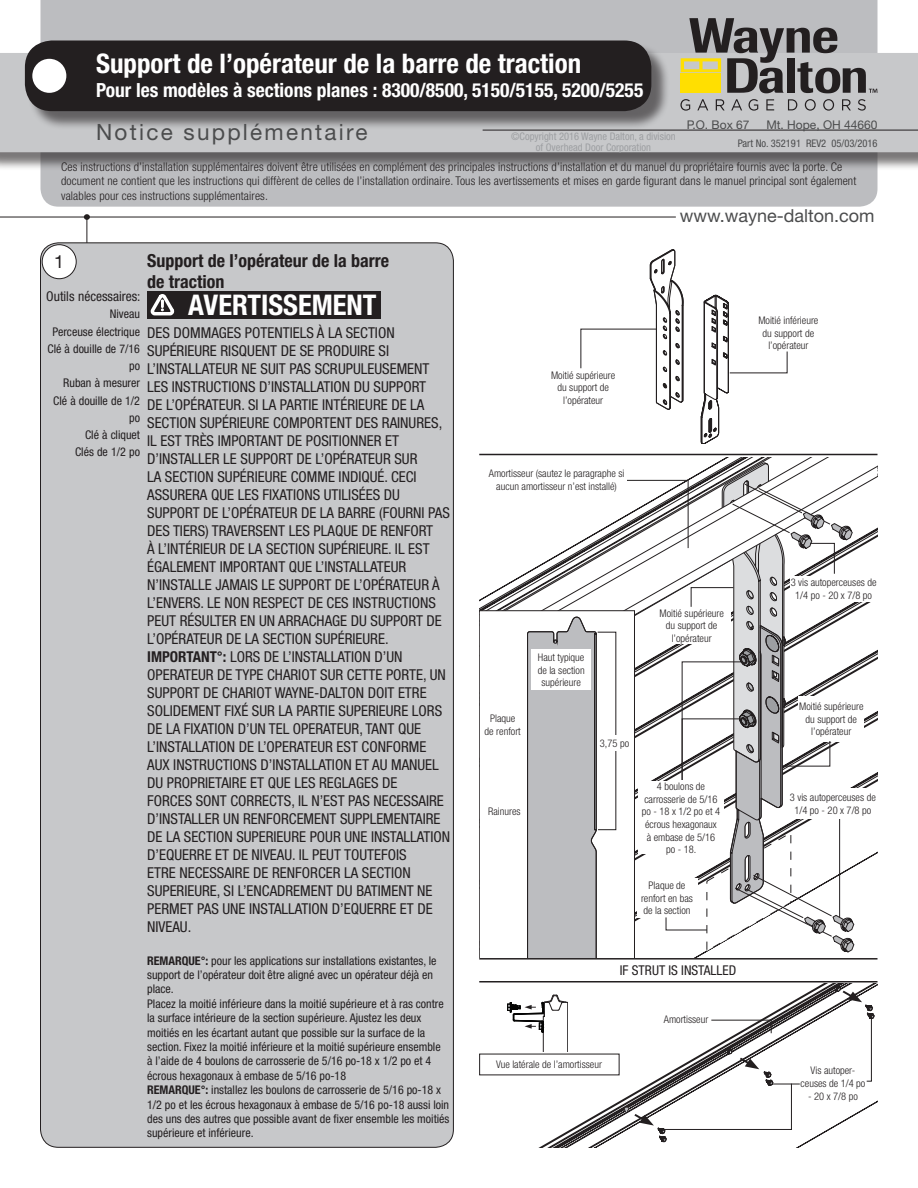
<style>
.page{position:relative;width:918px;height:1188px;background:#fff}
.page>*{position:absolute;margin:0;border:0;box-sizing:border-box;transform-origin:0 0}
.t1{font:700 condensed 28.5px "Helvetica Neue LT Std";color:#fff}
.t2{font:700 condensed 27px "Helvetica Neue LT Std";color:#fff}
.t3{font:22.5px "Helvetica Neue LT Std";letter-spacing:.1em;color:#4b4c4d}
.t4{font:700 condensed 19.5px "Helvetica Neue LT Std";color:#fff}
.t5{font:700 condensed 18px/21.6px "Helvetica Neue LT Std";color:#231f20}
.t6{font:18px "Helvetica Neue LT Std";color:#4b4c4d}
.t7{font:18px "Helvetica Neue LT Std";color:#231f20}
.t8{font:condensed 15px/18px "Helvetica Neue LT Std";color:#231f20}
.t9{font:condensed 13.5px "Helvetica Neue LT Std";color:#231f20}
.t10{font:condensed 12px/14.4px "Helvetica Neue LT Std";color:#231f20}
.t11{font:300 condensed 12px/14.4px "Helvetica Neue LT Std";letter-spacing:.01em;color:#231f20}
.t12{font:12px "Helvetica Neue LT Std";color:#4b4c4d}
.t13{font:300 condensed 10.5px/12.6px "Helvetica Neue LT Std";color:#231f20;text-align:center}
.t14{font:condensed 10.5px/10.5px "Helvetica Neue LT Std";color:#9d9fa2;text-align:center}
.t15{font:condensed 10.5px "Helvetica Neue LT Std";color:#4b4c4d}
.s1{font-weight:700}
</style>
<div class="page">
<div style="left:40px;top:0;width:838px;height:207px;background:#bcbdc0"></div>
<div style="left:0;top:55px;width:918px;height:116px;background:#231f20;opacity:.6"></div>
<div style="left:0;top:53px;width:918px;height:99px;background:#c7c8ca"></div>
<div style="left:27px;top:43px;width:643px;height:87px;background:#231f20;opacity:.6"></div>
<div style="left:25px;top:40px;width:626px;height:71px;background:#231f20;border-radius:27px"></div>
<div style="left:32px;top:59px;width:34px;height:34px;background:#fff;border-radius:50%"></div>
<hr style="left:483px;top:130px;width:435px;height:1px;background:#231f20">
<hr style="left:0;top:217px;width:676px;height:1px;background:#231f20">
<hr style="left:87px;top:216px;width:1px;height:32px;background:#231f20">
<svg style="left:84px;top:214px;width:6px;height:6px"></svg>
<div style="left:40px;top:243px;width:413px;height:904px;background:#c7c8ca;border-radius:18px"></div>
<hr style="left:479px;top:454px;width:399px;height:1px;background:#231f20">
<hr style="left:479px;top:958px;width:399px;height:2px;background:#231f20">
<hr style="left:479px;top:981px;width:399px;height:1px;background:#231f20">
<div style="left:42px;top:245px;width:34px;height:34px;background:#fff;border-radius:50%"></div>
<div style="left:42px;top:245px;width:34px;height:34px;border:1px solid #231f20;border-radius:50%"></div>
<div style="left:147px;top:291px;width:234px;height:28px;background:#231f20"></div>
<svg style="left:151px;top:294px;width:23px;height:21px"></svg>
<svg style="left:479px;top:250px;width:396px;height:898px"></svg>
<div style="left:479px;top:1054px;width:140px;height:21px;background:#fff"></div>
<svg style="left:680px;top:99px;width:10px;height:12px"></svg>
<svg style="left:697px;top:99px;width:11px;height:11px"></svg>
<svg style="left:716px;top:99px;width:9px;height:11px"></svg>
<svg style="left:731px;top:99px;width:11px;height:11px"></svg>
<svg style="left:749px;top:99px;width:9px;height:12px"></svg>
<svg style="left:766px;top:99px;width:8px;height:11px"></svg>
<svg style="left:788px;top:99px;width:9px;height:11px"></svg>
<svg style="left:805px;top:99px;width:11px;height:12px"></svg>
<svg style="left:823px;top:99px;width:11px;height:12px"></svg>
<svg style="left:842px;top:99px;width:9px;height:11px"></svg>
<svg style="left:858px;top:99px;width:8px;height:12px"></svg>
<svg style="left:681px;top:18px;width:197px;height:75px;background:#8f8c7d"></svg>
<h2 class="t2" style="left:96px;top:47px;width:487px">Support de l’opérateur de la barre de traction</h2>
<h3 class="t4" style="left:96px;top:78px;width:549px">Pour les modèles à sections planes : 8300/8500, 5150/5155, 5200/5255</h3>
<h3 class="t3" style="left:96px;top:119px;width:273px">Notice supplémentaire</h3>
<p class="t11" style="left:61px;top:159px;width:797px">Ces instructions d’installation supplémentaires doivent être utilisées en complément des principales instructions d’installation et du manuel du propriétaire fournis avec la porte. Ce document ne contient que les instructions qui diffèrent de celles de l’installation ordinaire. Tous les avertissements et mises en garde figurant dans le manuel principal sont également valables pour ces instructions supplémentaires.</p>
<p class="t12" style="left:687px;top:117px;width:64px">P.O. Box 67</p>
<p class="t12" style="left:766px;top:117px;width:113px">Mt. Hope, OH 44660</p>
<p class="t14" style="left:511px;top:131px;width:166px">©Copyright 2016 Wayne Dalton, a division of Overhead Door Corporation</p>
<p class="t15" style="left:738px;top:138px;width:141px">Part No. 352191 REV2 05/03/2016</p>
<p class="t7" style="left:54px;top:251px;width:12px">1</p>
<p class="t5" style="left:147px;top:249px;width:243px">Support de l’opérateur de la barre de traction</p>
<p class="t9" style="left:46px;top:289px;width:96px">Outils nécessaires:</p>
<p class="t10" style="left:47px;top:305px;width:94px;line-height:17.2px;text-align:right">Niveau<br>Perceuse électrique<br>Clé à douille de 7/16 po<br>Ruban à mesurer<br>Clé à douille de 1/2 po<br>Clé à cliquet<br>Clés de 1/2 po</p>
<h1 class="t1" style="left:188px;top:287px;width:190px">AVERTISSEMENT</h1>
<p class="t8" style="left:147px;top:324px;width:305px">DES DOMMAGES POTENTIELS À LA SECTION SUPÉRIEURE RISQUENT DE SE PRODUIRE SI L’INSTALLATEUR NE SUIT PAS SCRUPULEUSEMENT LES INSTRUCTIONS D’INSTALLATION DU SUPPORT<br>DE L’OPÉRATEUR. SI LA PARTIE INTÉRIEURE DE LA SECTION SUPÉRIEURE COMPORTENT DES RAINURES, IL EST TRÈS IMPORTANT DE POSITIONNER ET D’INSTALLER LE SUPPORT DE L’OPÉRATEUR SUR<br>LA SECTION SUPÉRIEURE COMME INDIQUÉ. CECI ASSURERA QUE LES FIXATIONS UTILISÉES DU SUPPORT DE L’OPÉRATEUR DE LA BARRE (FOURNI PAS DES TIERS) TRAVERSENT LES PLAQUE DE RENFORT<br>À L’INTÉRIEUR DE LA SECTION SUPÉRIEURE. IL EST ÉGALEMENT IMPORTANT QUE L’INSTALLATEUR N’INSTALLE JAMAIS LE SUPPORT DE L’OPÉRATEUR À L’ENVERS. LE NON RESPECT DE CES INSTRUCTIONS PEUT RÉSULTER EN UN ARRACHAGE DU SUPPORT DE L’OPÉRATEUR DE LA SECTION SUPÉRIEURE.<br><span class="s1">IMPORTANT°:</span> LORS DE L’INSTALLATION D’UN OPERATEUR DE TYPE CHARIOT SUR CETTE PORTE, UN SUPPORT DE CHARIOT WAYNE-DALTON DOIT ETRE SOLIDEMENT FIXÉ SUR LA PARTIE SUPERIEURE LORS DE LA FIXATION D’UN TEL OPERATEUR, TANT QUE L’INSTALLATION DE L’OPERATEUR EST CONFORME AUX INSTRUCTIONS D’INSTALLATION ET AU MANUEL DU PROPRIETAIRE ET QUE LES REGLAGES DE<br>FORCES SONT CORRECTS, IL N’EST PAS NECESSAIRE D’INSTALLER UN RENFORCEMENT SUPPLEMENTAIRE DE LA SECTION SUPERIEURE POUR UNE INSTALLATION D’EQUERRE ET DE NIVEAU. IL PEUT TOUTEFOIS<br>ETRE NECESSAIRE DE RENFORCER LA SECTION SUPERIEURE, SI L’ENCADREMENT DU BATIMENT NE PERMET PAS UNE INSTALLATION D’EQUERRE ET DE NIVEAU.</p>
<p class="t10" style="left:147px;top:953px;width:304px"><span class="s1">REMARQUE°:</span> pour les applications sur installations existantes, le support de l’opérateur doit être aligné avec un opérateur déjà en place.<br>Placez la moitié inférieure dans la moitié supérieure et à ras contre la surface intérieure de la section supérieure. Ajustez les deux moitiés en les écartant autant que possible sur la surface de la section. Fixez la moitié inférieure et la moitié supérieure ensemble<br>à l’aide de 4 boulons de carrosserie de 5/16 po-18 x 1/2 po et 4 écrous hexagonaux à embase de 5/16 po-18<br><span class="s1">REMARQUE°:</span> installez les boulons de carrosserie de 5/16 po-18 x 1/2 po et les écrous hexagonaux à embase de 5/16 po-18 aussi loin des uns des autres que possible avant de fixer ensemble les moitiés supérieure et inférieure.</p>
<p class="t6" style="left:680px;top:205px;width:196px">www.wayne-dalton.com</p>
<p class="t13" style="left:551px;top:369px;width:66px">Moitié supérieure du support de l’opérateur</p>
<p class="t13" style="left:489px;top:467px;width:137px">Amortisseur (sautez le paragraphe si aucun amortisseur n’est installé)</p>
<p class="t13" style="left:758px;top:314px;width:62px">Moitié inférieure du support de l’opérateur</p>
<p class="t13" style="left:485px;top:712px;width:38px">Plaque de renfort</p>
<p class="t13" style="left:488px;top:805px;width:34px">Rainures</p>
<p class="t13" style="left:538px;top:651px;width:49px">Haut typique de la section supérieure</p>
<p class="t13" style="left:660px;top:606px;width:66px">Moitié supérieure du support de l’opérateur</p>
<p class="t13" style="left:791px;top:576px;width:87px">3 vis autoperceuses de<br>1/4 po - 20 x 7/8 po</p>
<p class="t13" style="left:600px;top:737px;width:31px">3,75 po</p>
<p class="t13" style="left:799px;top:700px;width:66px">Moitié supérieure du support de l’opérateur</p>
<p class="t13" style="left:642px;top:780px;width:80px">4 boulons de carrosserie de 5/16 po - 18 x 1/2 po et 4 écrous hexagonaux à embase de 5/16 po - 18.</p>
<p class="t13" style="left:790px;top:791px;width:87px">3 vis autoperceuses de<br>1/4 po - 20 x 7/8 po</p>
<p class="t13" style="left:641px;top:879px;width:53px">Plaque de renfort en bas de la section</p>
<p class="t9" style="left:620px;top:962px;width:118px">IF STRUT IS INSTALLED</p>
<p class="t13" style="left:496px;top:1058px;width:107px">Vue latérale de l’amortisseur</p>
<p class="t13" style="left:664px;top:1013px;width:46px">Amortisseur</p>
<p class="t13" style="left:801px;top:1064px;width:66px">Vis autoper&shy;ceuses de 1/4 po</p>
<p class="t13" style="left:808px;top:1089px;width:51px">- 20 x 7/8 po</p>
</div>
